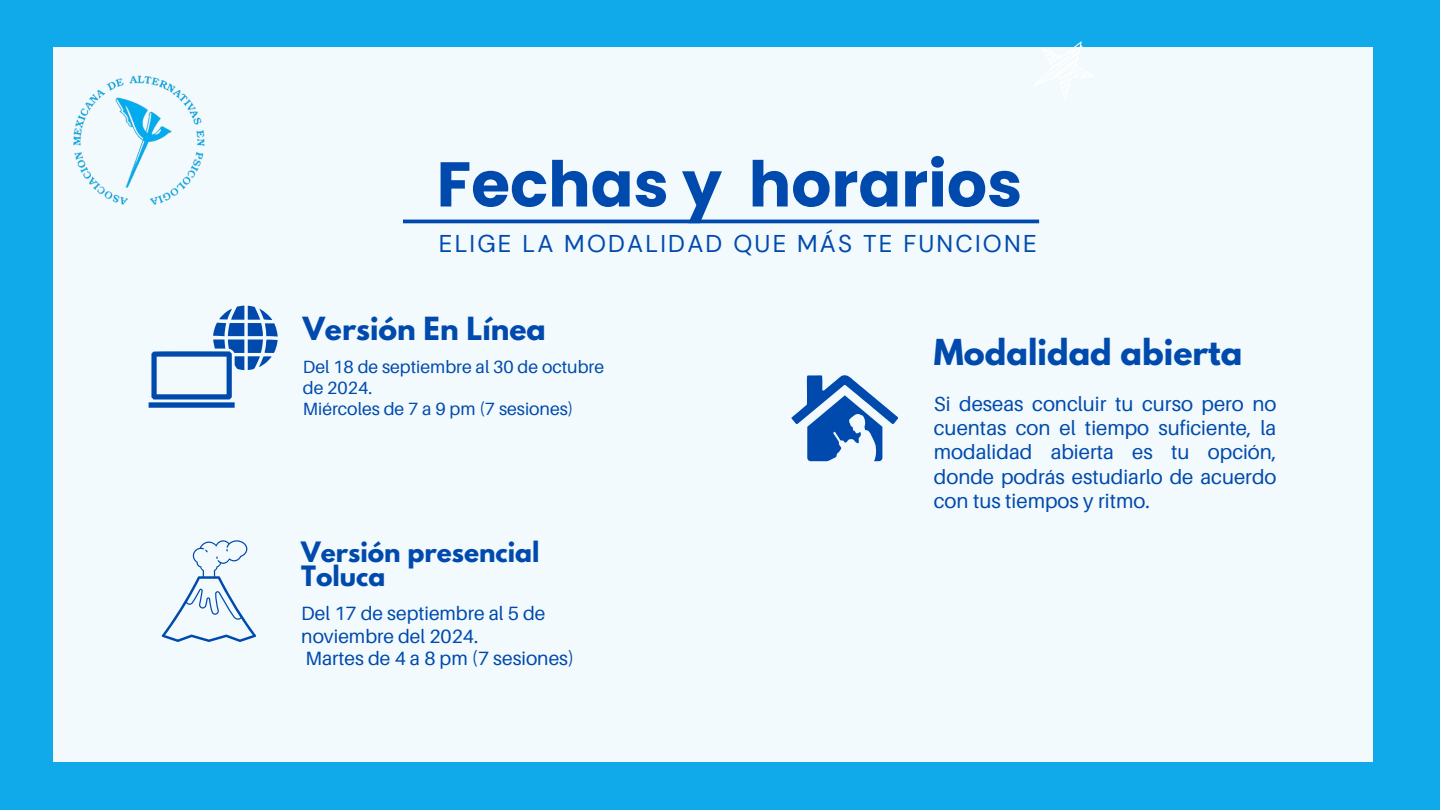
<style>
.page{position:relative;width:1440px;height:810px;background:#10aaea}
.page>*{position:absolute;margin:0;border:0;box-sizing:border-box;transform-origin:0 0}
.t1{font:700 63.1px "Poppins";color:#004aad}
.t2{font:700 31.7px "League Spartan";color:#004aad}
.t3{font:700 28.3px "League Spartan";color:#004aad}
.t4{font:700 24.9px/24.5px "League Spartan";color:#004aad}
.t5{font:24.2px "DM Sans";letter-spacing:.09em;color:#004aad}
.t6{font:20.4px/24.2px "Aileron";color:#004aad;text-align:justify}
.t7{font:19.2px/22.9px "Aileron";color:#004aad}
.t8{font:17.7px "Aileron";color:#004aad}
</style>
<div class="page">
<div style="left:54px;top:48px;width:1319px;height:714px;background:#f2fafd"></div>
<hr style="left:403px;top:220px;width:636px;height:3px;background:#004aad">
<svg style="left:1021px;top:41px;width:86px;height:59px"></svg>
<svg style="left:791px;top:375px;width:107px;height:86px"></svg>
<img style="left:73px;top:75px;width:132px;height:130px">
<svg style="left:149px;top:306px;width:129px;height:102px"></svg>
<svg style="left:162px;top:540px;width:94px;height:102px"></svg>
<p class="t1" style="left:437px;top:140px;width:587px">Fechas y horarios</p>
<p class="t5" style="left:439px;top:228px;width:599px">ELIGE LA MODALIDAD QUE MÁS TE FUNCIONE</p>
<p class="t3" style="left:303px;top:315px;width:244px">Versión En Línea</p>
<h4 class="t8" style="left:303px;top:356px;width:303px">Del 18 de septiembre al 30 de octubre</h4>
<h1 class="t2" style="left:934px;top:336px;width:310px">Modalidad abierta</h1>
<h4 class="t8" style="left:303px;top:377px;width:71px">de 2024.</h4>
<p class="t8" style="left:303px;top:398px;width:272px">Miércoles de 7 a 9 pm (7 sesiones)</p>
<h3 class="t6" style="left:934px;top:391px;width:344px">Si deseas concluir tu curso pero no cuentas con el tiempo suficiente, la modalidad abierta es tu opción, donde podrás estudiarlo de acuerdo con tus tiempos y ritmo.</h3>
<p class="t4" style="left:301px;top:543px;width:240px">Versión presencial<br>Toluca</p>
<h5 class="t7" style="left:301px;top:601px;width:274px">Del 17 de septiembre al 5 de noviembre del 2024.<br>Martes de 4 a 8 pm (7 sesiones)</h5>
</div>
